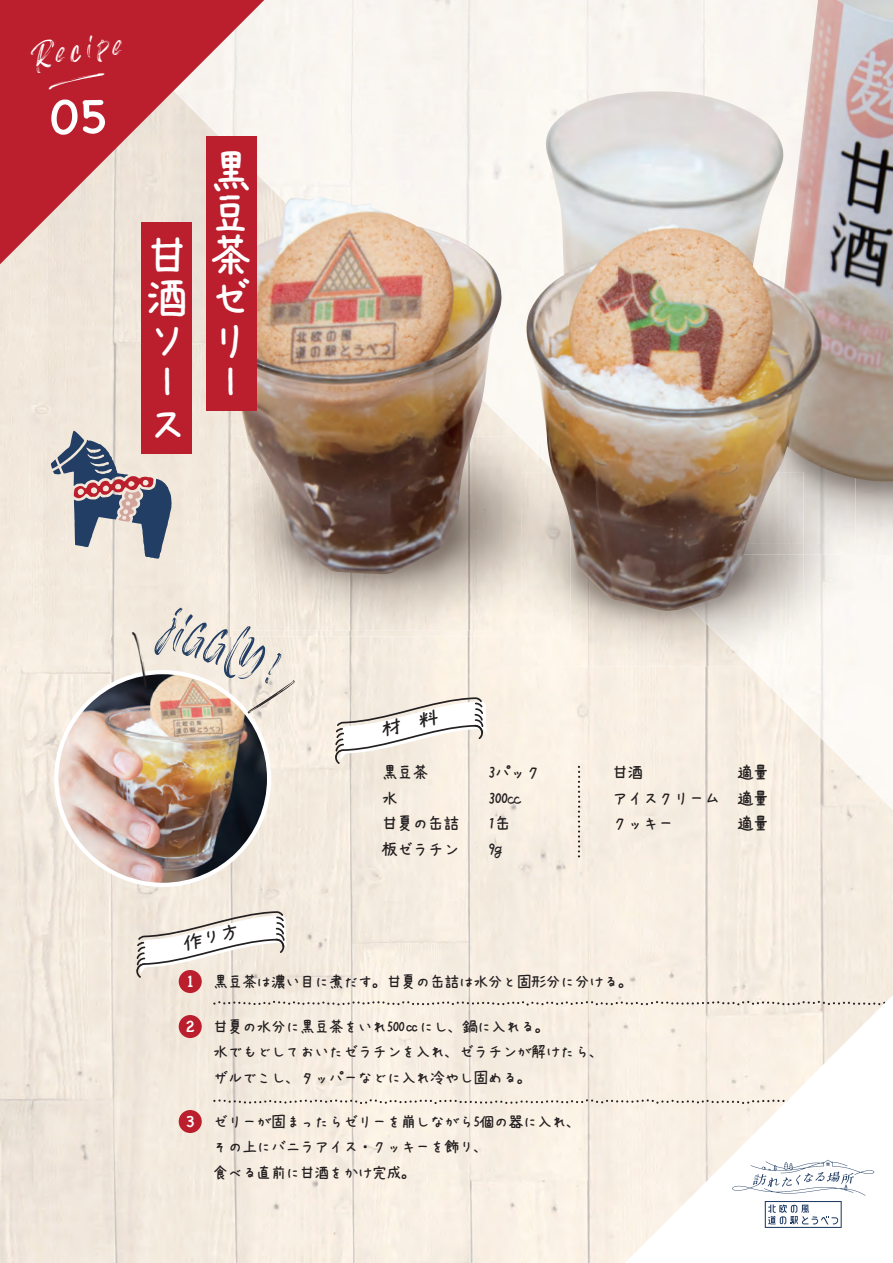
<style>
.page{position:relative;width:893px;height:1263px;background:#fff}
.page>*{position:absolute;margin:0;border:0;box-sizing:border-box;transform-origin:0 0}
.t1{font:64.05px "Asteriska Personal Use";color:#233e64}
.t2{font:50.25px "Chalkboard SE";color:#fff}
.t3{font:49.65px/42.3px "AP Japanesefont T";color:#fff}
.t4{font:34.8px "Asteriska Personal Use";color:#fff}
.t5{font:18px/25.5px "AP Japanesefont T";letter-spacing:-.15em;color:#231f20}
.t6{font:16.95px/25.5px "AP Japanesefont T";letter-spacing:-.15em;color:#231f20}
.s1{font-size:45.3px}
.s2{font-size:48.9px}
.s3{font-family:"Chalkboard SE";color:#fff}
</style>
<div class="page">
<img style="left:0;top:264px;width:157px;height:999px">
<div style="left:157px;top:264px;width:53px;height:999px;background:#f3eadd"></div>
<img style="left:210px;top:611px;width:52px;height:652px">
<div style="left:262px;top:636px;width:315px;height:627px;background:#f7eee2"></div>
<div style="left:577px;top:667px;width:211px;height:596px;background:#f8eee2"></div>
<img style="left:788px;top:721px;width:52px;height:274px">
<img style="left:842px;top:611px;width:51px;height:199px">
<img style="left:749px;top:666px;width:94px;height:55px">
<img style="left:803px;top:720px;width:40px;height:41px">
<svg style="left:0;top:0;width:205px;height:264px;background:#cd676c"></svg>
<svg style="left:213px;top:1001px;width:412px;height:4px;background:#d0c8be"></svg>
<svg style="left:213px;top:1099px;width:412px;height:5px;background:#d8d0c6"></svg>
<svg style="left:625px;top:995px;width:268px;height:268px;fill:#fcf2e7"></svg>
<svg style="left:732px;top:1160px;width:142px;height:68px"></svg>
<img style="left:218px;top:611px;width:285px;height:25px">
<img style="left:503px;top:636px;width:18px;height:30px">
<div style="left:803px;top:611px;width:52px;height:55px;background:#fbf8f3"></div>
<img style="left:233px;top:611px;width:270px;height:19px">
<img style="left:521px;top:666px;width:282px;height:1px">
<div style="left:521px;top:611px;width:50px;height:55px;background:#fdf5e9"></div>
<img style="left:571px;top:611px;width:232px;height:55px">
<img style="left:205px;top:0;width:688px;height:611px">
<div style="left:206px;top:137px;width:50px;height:274px;background:#bb1e2c"></div>
<div style="left:142px;top:222px;width:50px;height:232px;background:#bb1e2c"></div>
<svg style="left:51px;top:430px;width:121px;height:129px;background:#a89ca3"></svg>
<div style="left:179px;top:970px;width:23px;height:23px;background:#bb1e2c;border-radius:50%"></div>
<div style="left:179px;top:1015px;width:23px;height:23px;background:#bb1e2c;border-radius:50%"></div>
<div style="left:179px;top:1110px;width:23px;height:23px;background:#bb1e2c;border-radius:50%"></div>
<svg style="left:578px;top:766px;width:2px;height:91px"></svg>
<img style="left:54px;top:670px;width:217px;height:217px">
<svg style="left:49px;top:73px;width:56px;height:17px"></svg>
<svg style="left:136px;top:911px;width:151px;height:67px"></svg>
<svg style="left:335px;top:697px;width:152px;height:67px"></svg>
<svg style="left:132px;top:632px;width:16px;height:56px"></svg>
<svg style="left:247px;top:680px;width:49px;height:34px;background:#efe6db"></svg>
<h3 class="t4" style="left:29px;top:40px;width:94px;rotate:-4deg"><span class="s1">R</span>ecipe</h3>
<h2 class="t2" style="left:50px;top:72px;width:59px">05</h2>
<h3 class="t3" style="left:143px;top:151px;width:108px">　黒　豆甘<br>酒ゼソ<br>ー<br>ス</h3>
<h3 class="t3" style="left:206px;top:214px;width:46px;line-height:84.6px">茶リ</h3>
<h3 class="t3" style="left:206px;top:362px;width:29px">ー</h3>
<h1 class="t1" style="left:171px;top:602px;width:122px;rotate:17deg">jiggly<span class="s2">!</span></h1>
<p class="t5" style="left:381px;top:760px;width:81px">黒豆茶<br>水<br>甘夏の缶詰板ゼラチン</p>
<p class="t5" style="left:487px;top:760px;width:57px">3パック<br>300cc<br>1缶<br>9g</p>
<p class="t5" style="left:611px;top:760px;width:112px">甘酒<br>アイスクリームクッキー</p>
<p class="t5" style="left:736px;top:760px;width:35px;text-align:justify">適量適量適量</p>
<p class="t6" style="left:186px;top:969px;width:450px"><span class="s3">1</span> 黒豆茶は濃い目に煮だす。甘夏の缶詰は水分と固形分に分ける。</p>
<p class="t6" style="left:212px;top:1014px;width:394px;text-indent:-27px"><span class="s3">2</span> 甘夏の水分に黒豆茶をいれ500㏄にし、鍋に入れる。<br>水でもどしておいたゼラチンを入れ、ゼラチンが解けたら、ザルでこし、タッパーなどに入れ冷やし固める。</p>
<p class="t6" style="left:212px;top:1109px;width:371px;text-indent:-27px"><span class="s3">3</span> ゼリーが固まったらゼリーを崩しながら5個の器に入れ、その上にバニラアイス・クッキーを飾り、<br>食べる直前に甘酒をかけ完成。</p>
</div>
